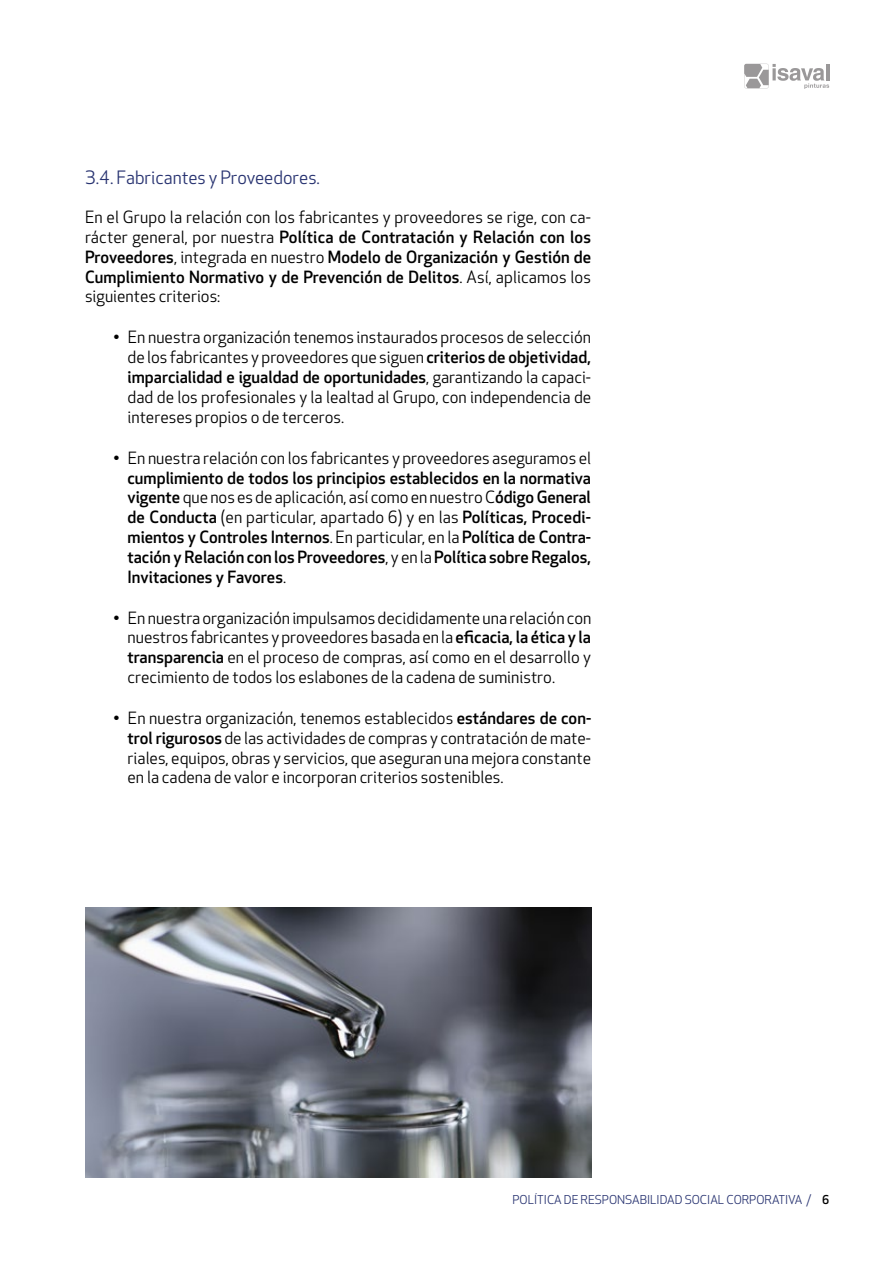
<style>
.page{position:relative;width:893px;height:1263px;background:#fff}
.page>*{position:absolute;margin:0;border:0;box-sizing:border-box;transform-origin:0 0}
.t1{font:18px "Apex New";color:#283371}
.t2{font:16.5px/19.8px "Apex New";color:#000;text-align:justify}
.t3{font:500 16.5px/19.8px "Apex New";color:#000;text-align:justify}
.t4{font:12px "Apex New";color:#283371}
.s1{font-weight:500}
.s2{font-weight:400}
.s3{font-weight:500;color:#000}
</style>
<div class="page">
<svg style="left:744px;top:64px;width:85px;height:25px"></svg>
<hr style="left:826px;top:64px;width:3px;height:16px;background:#9a9899">
<img style="left:85px;top:908px;width:506px;height:270px">
<p class="t1" style="left:85px;top:166px;width:236px">3.4. Fabricantes y Proveedores.</p>
<p class="t2" style="left:85px;top:207px;width:508px">En el Grupo la relación con los fabricantes y proveedores se rige, con ca&shy;rácter general, por nuestra <span class="s1">Política de Contratación y Relación con los Proveedores</span>, integrada en nuestro <span class="s1">Modelo de Organización y Gestión de Cumplimiento Normativo y de Prevención de Delitos</span>. Así, aplicamos los siguientes criterios:</p>
<p class="t2" style="left:128px;top:328px;width:465px;text-indent:-14px">• En nuestra organización tenemos instaurados procesos de selección de los fabricantes y proveedores que siguen <span class="s1">criterios de objetividad, imparcialidad e igualdad de oportunidades</span>, garantizando la capaci&shy;dad de los profesionales y la lealtad al Grupo, con independencia de intereses propios o de terceros.</p>
<p class="t2" style="left:114px;top:448px;width:479px">• En nuestra relación con los fabricantes y proveedores aseguramos el</p>
<p class="t3" style="left:128px;top:467px;width:465px">cumplimiento de todos los principios establecidos en la normativa vigente <span class="s2">que nos es de aplicación, así como en nuestro C</span>ódigo General de Conducta <span class="s2">(en particular, apartado 6) y en las</span> Políticas, Procedi&shy;mientos y Controles Internos<span class="s2">. En particular, en la</span> Política de Contra&shy;tación y Relación con los Proveedores<span class="s2">, y en la</span> Política sobre Regalos, Invitaciones y Favores<span class="s2">.</span></p>
<p class="t2" style="left:128px;top:608px;width:465px;text-indent:-14px">• En nuestra organización impulsamos decididamente una relación con nuestros fabricantes y proveedores basada en la <span class="s1">eficacia, la ética y la transparencia</span> en el proceso de compras, así como en el desarrollo y crecimiento de todos los eslabones de la cadena de suministro.</p>
<p class="t2" style="left:128px;top:708px;width:465px;text-indent:-14px">• En nuestra organización, tenemos establecidos <span class="s1">estándares de con&shy;trol rigurosos</span> de las actividades de compras y contratación de mate&shy;riales, equipos, obras y servicios, que aseguran una mejora constante en la cadena de valor e incorporan criterios sostenibles.</p>
<p class="t4" style="left:512px;top:1192px;width:318px">POLÍTICA DE RESPONSABILIDAD SOCIAL CORPORATIVA / <span class="s3">6</span></p>
</div>
